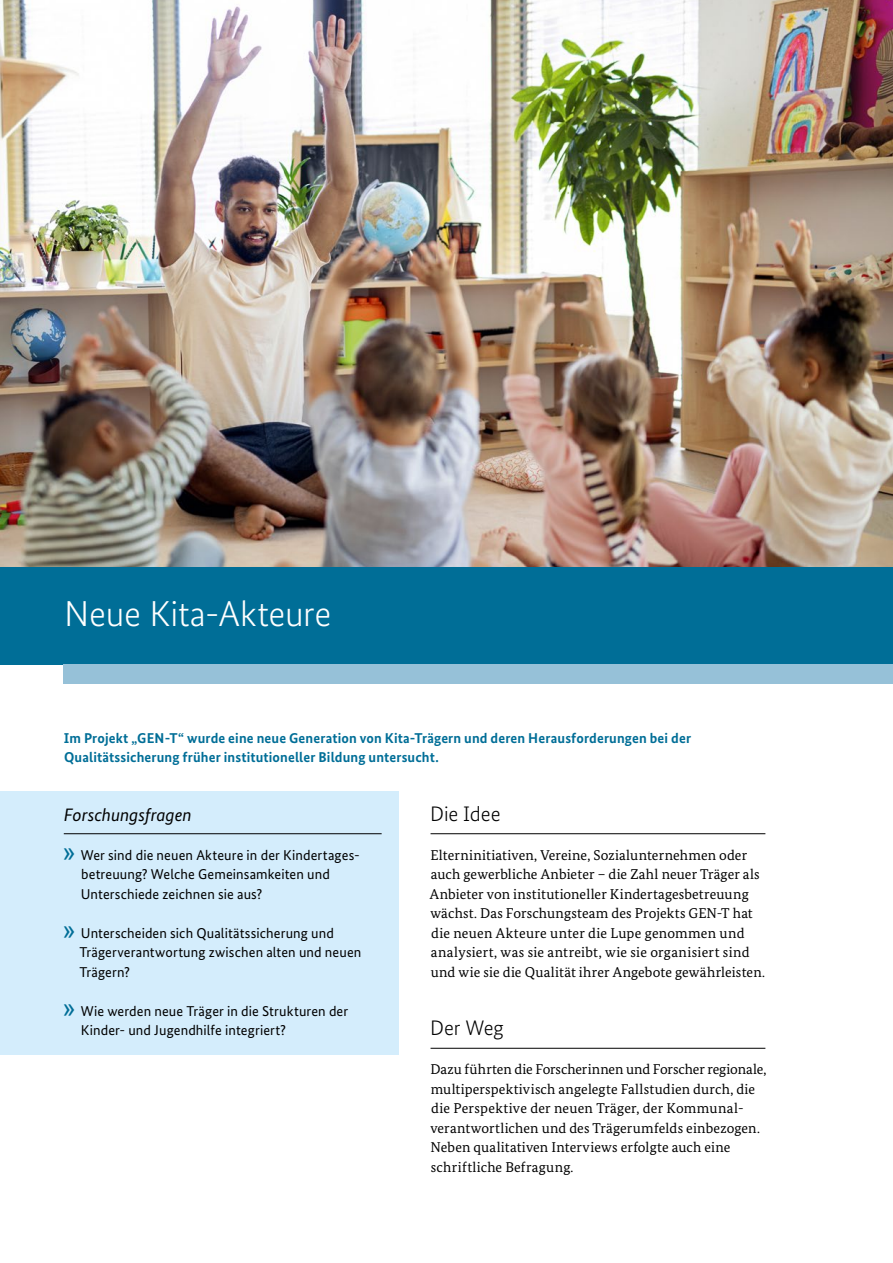
<style>
.page{position:relative;width:893px;height:1263px;background:#fff}
.page>*{position:absolute;margin:0;border:0;box-sizing:border-box;transform-origin:0 0}
.t1{font:300 36px "Bundes Sans";letter-spacing:-.005em;color:#fff}
.t2{font:300 21px "Bundes Sans";letter-spacing:-.005em;color:#000}
.t3{font:italic 18px "Bundes Sans";letter-spacing:-.005em;color:#000}
.t4{font:14.25px/19.5px "Bundes Serif";letter-spacing:.01em;color:#000}
.t5{font:14.25px/19.5px "Bundes Sans";letter-spacing:.01em;color:#000}
.t6{font:700 14.25px/19.5px "Bundes Sans";letter-spacing:.01em;color:#006e97}
.s1{font-size:28.5px;color:#006e97}
</style>
<div class="page">
<div style="left:0;top:791px;width:399px;height:263px;background:#d4edfc"></div>
<img style="left:0;top:0;width:893px;height:567px">
<div style="left:0;top:567px;width:893px;height:97px;background:#006e97"></div>
<div style="left:64px;top:665px;width:829px;height:19px;background:#96c1d8"></div>
<hr style="left:64px;top:833px;width:318px;height:1px;background:#000">
<hr style="left:431px;top:833px;width:334px;height:1px;background:#000">
<hr style="left:431px;top:1048px;width:334px;height:1px;background:#000">
<h1 class="t1" style="left:64px;top:593px;width:269px">Neue Kita-Akteure</h1>
<p class="t6" style="left:64px;top:728px;width:629px">Im Projekt „GEN-T“ wurde eine neue Generation von Kita-Trägern und deren Herausforderungen bei der<br>Qualitätssicherung früher institutioneller Bildung untersucht.</p>
<p class="t3" style="left:64px;top:803px;width:129px">Forschungsfragen</p>
<p class="t5" style="left:81px;top:845px;width:281px;text-indent:-18px"><span class="s1">»</span> Wer sind die neuen Akteure in der Kindertages&shy;betreuung? Welche Gemeinsamkeiten und<br>Unterschiede zeichnen sie aus?</p>
<p class="t5" style="left:79px;top:923px;width:283px;text-indent:-17px"><span class="s1">»</span> Unterscheiden sich Qualitätssicherung und<br>Trägerverantwortung zwischen alten und neuen<br>Trägern?</p>
<p class="t5" style="left:81px;top:1001px;width:269px;text-indent:-18px"><span class="s1">»</span> Wie werden neue Träger in die Strukturen der<br>Kinder- und Jugendhilfe integriert?</p>
<h2 class="t2" style="left:430px;top:802px;width:72px">Die Idee</h2>
<p class="t4" style="left:430px;top:845px;width:337px">Elterninitiativen, Vereine, Sozialunternehmen oder auch gewerbliche Anbieter – die Zahl neuer Träger als Anbieter von institutioneller Kindertagesbetreuung wächst. Das Forschungsteam des Projekts GEN-T hat die neuen Akteure unter die Lupe genommen und analysiert, was sie antreibt, wie sie organisiert sind und wie sie die Qualität ihrer Angebote gewährleisten.</p>
<h2 class="t2" style="left:430px;top:1016px;width:75px">Der Weg</h2>
<p class="t4" style="left:430px;top:1059px;width:338px">Dazu führten die Forscherinnen und Forscher regionale, multiperspektivisch angelegte Fallstudien durch, die die Perspektive der neuen Träger, der Kommunal&shy;verantwortlichen und des Trägerumfelds einbezogen.<br>Neben qualitativen Interviews erfolgte auch eine schriftliche Befragung.</p>
</div>
